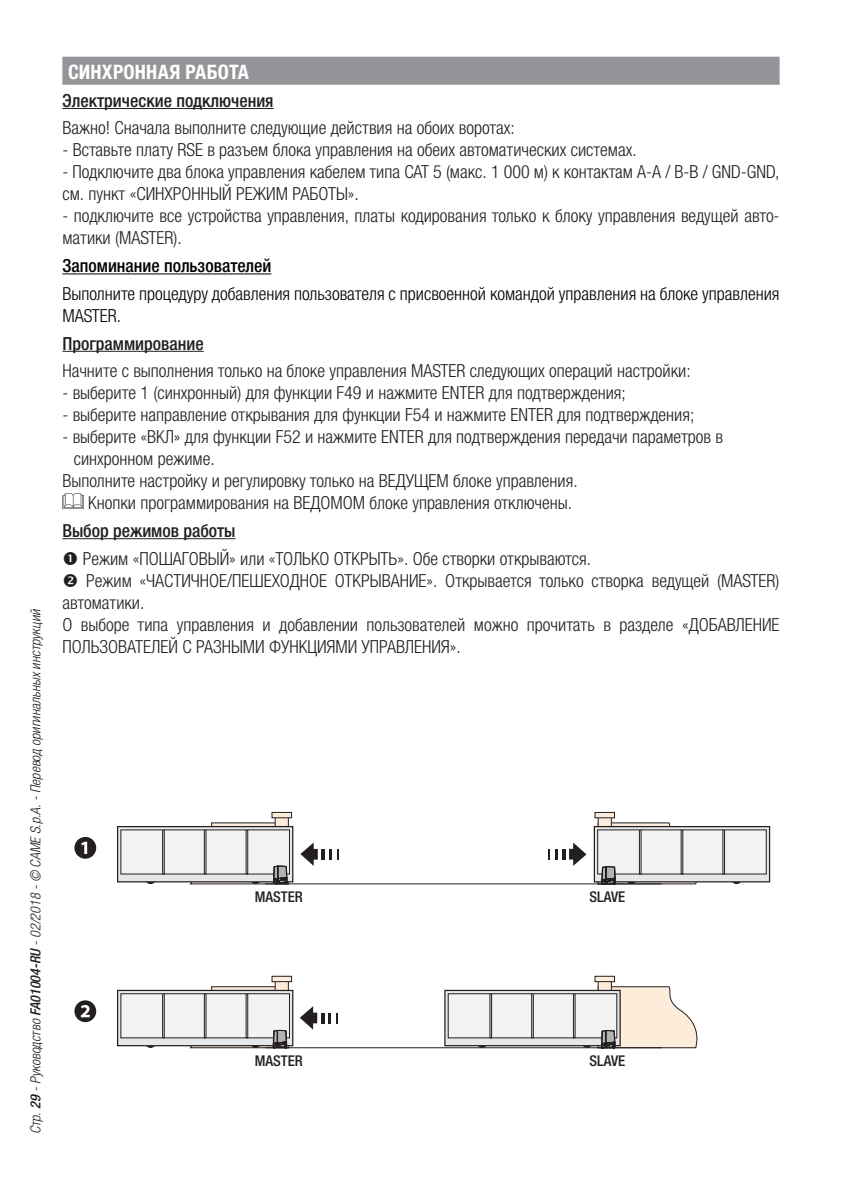
<style>
.page{position:relative;width:842px;height:1191px;background:#fff}
.page>*{position:absolute;margin:0;border:0;box-sizing:border-box;transform-origin:0 0}
.Lingua_su_grigio{font:700 condensed 20px "Helvetica Neue LTW1 G";letter-spacing:.01em;color:#fff}
.Testo_BASE{font:300 condensed 18px/22px "Helvetica Neue LTW1 G";color:#231f20}
.Testo_BASE-2{font:300 condensed 18px/22px "Helvetica Neue LTW1 G";color:#000}
.t1{font:500 condensed 18px "Helvetica Neue LTW1 G";color:#231f20}
.t2{font:500 condensed 18px "Helvetica Neue LTW1 G";color:#000}
.t3{font:500 condensed 14.8px "Helvetica Neue LT Pro";color:#231f20}
.t4{font:italic 300 condensed 14px "Helvetica Neue LTW1 G";color:#231f20}
.s1{font-weight:500}
</style>
<div class="page">
<svg style="left:74px;top:1000px;width:22px;height:22px"></svg>
<svg style="left:277px;top:982px;width:10px;height:4px"></svg>
<div style="left:275px;top:980px;width:14px;height:68px;border:1px solid #231f20"></div>
<div style="left:272px;top:976px;width:19px;height:5px;background:#feecda"></div>
<div style="left:272px;top:976px;width:20px;height:6px;border:1px solid #231f20"></div>
<svg style="left:600px;top:982px;width:10px;height:4px"></svg>
<div style="left:598px;top:980px;width:14px;height:68px;border:1px solid #231f20"></div>
<div style="left:595px;top:976px;width:19px;height:5px;background:#feecda"></div>
<div style="left:595px;top:976px;width:20px;height:6px;border:1px solid #231f20"></div>
<hr style="left:265px;top:1047px;width:397px;height:1px;background:#231f20">
<div style="left:477px;top:1036px;width:11px;height:12px;border:1px solid #231f20;border-radius:50%"></div>
<div style="left:581px;top:1036px;width:12px;height:12px;border:1px solid #231f20;border-radius:50%"></div>
<svg style="left:446px;top:991px;width:151px;height:53px"></svg>
<div style="left:444px;top:989px;width:177px;height:57px;border:1px solid #231f20"></div>
<div style="left:448px;top:993px;width:169px;height:44px;background:#f2f3f4"></div>
<div style="left:448px;top:993px;width:169px;height:45px;border:1px solid #231f20"></div>
<div style="left:490px;top:993px;width:2px;height:45px;border:1px solid #231f20"></div>
<div style="left:531px;top:993px;width:3px;height:45px;border:1px solid #231f20"></div>
<div style="left:573px;top:993px;width:2px;height:45px;border:1px solid #231f20"></div>
<div style="left:145px;top:1036px;width:11px;height:12px;border:1px solid #231f20;border-radius:50%"></div>
<svg style="left:119px;top:991px;width:172px;height:53px"></svg>
<div style="left:117px;top:989px;width:176px;height:57px;border:1px solid #231f20"></div>
<div style="left:121px;top:993px;width:168px;height:44px;background:#f2f3f4"></div>
<div style="left:121px;top:993px;width:169px;height:45px;border:1px solid #231f20"></div>
<div style="left:162px;top:993px;width:3px;height:45px;border:1px solid #231f20"></div>
<svg style="left:300px;top:1006px;width:17px;height:23px"></svg>
<hr style="left:321px;top:1012px;width:4px;height:11px;background:#231f20">
<svg style="left:328px;top:1013px;width:3px;height:10px"></svg>
<svg style="left:190px;top:986px;width:99px;height:62px"></svg>
<svg style="left:597px;top:986px;width:101px;height:62px"></svg>
<svg style="left:74px;top:837px;width:22px;height:21px"></svg>
<svg style="left:277px;top:818px;width:10px;height:4px"></svg>
<div style="left:275px;top:816px;width:14px;height:68px;border:1px solid #231f20"></div>
<div style="left:272px;top:812px;width:19px;height:5px;background:#feecda"></div>
<div style="left:272px;top:812px;width:20px;height:6px;border:1px solid #231f20"></div>
<svg style="left:600px;top:818px;width:10px;height:4px"></svg>
<div style="left:598px;top:816px;width:14px;height:68px;border:1px solid #231f20"></div>
<div style="left:595px;top:812px;width:19px;height:5px;background:#feecda"></div>
<div style="left:595px;top:812px;width:20px;height:6px;border:1px solid #231f20"></div>
<hr style="left:265px;top:883px;width:397px;height:1px;background:#231f20">
<div style="left:731px;top:873px;width:11px;height:11px;border:1px solid #231f20;border-radius:50%"></div>
<svg style="left:596px;top:828px;width:172px;height:52px"></svg>
<div style="left:594px;top:826px;width:176px;height:56px;border:1px solid #231f20"></div>
<div style="left:598px;top:830px;width:168px;height:44px;background:#f2f3f4"></div>
<div style="left:722px;top:829px;width:3px;height:45px;border:1px solid #231f20"></div>
<div style="left:145px;top:873px;width:11px;height:11px;border:1px solid #231f20;border-radius:50%"></div>
<svg style="left:119px;top:828px;width:172px;height:52px"></svg>
<div style="left:117px;top:826px;width:176px;height:56px;border:1px solid #231f20"></div>
<div style="left:121px;top:830px;width:168px;height:44px;background:#f2f3f4"></div>
<div style="left:162px;top:829px;width:3px;height:45px;border:1px solid #231f20"></div>
<svg style="left:548px;top:842px;width:38px;height:24px"></svg>
<svg style="left:300px;top:842px;width:18px;height:24px"></svg>
<hr style="left:321px;top:849px;width:4px;height:10px;background:#231f20">
<svg style="left:329px;top:849px;width:10px;height:10px"></svg>
<svg style="left:190px;top:822px;width:99px;height:62px"></svg>
<svg style="left:597px;top:822px;width:106px;height:63px"></svg>
<div style="left:62px;top:57px;width:718px;height:28px;background:#939598"></div>
<hr style="left:62px;top:108px;width:212px;height:1px;background:#231f20">
<hr style="left:62px;top:273px;width:209px;height:1px;background:#000">
<hr style="left:62px;top:351px;width:142px;height:1px;background:#231f20">
<hr style="left:62px;top:538px;width:173px;height:1px;background:#231f20">
<svg style="left:62px;top:493px;width:22px;height:16px"></svg>
<p class="t4" style="left:27px;top:1134px;width:527px;rotate:-90deg">Стр. <span class="s1">29</span> - Руководство <span class="s1">FA01004-RU</span> - 02/2018 - © CAME S.p.A. - Перевод оригинальных инструкций</p>
<p class="Lingua_su_grigio" style="left:68px;top:60px;width:183px">СИНХРОННАЯ РАБОТА</p>
<p class="t1" style="left:62px;top:89px;width:213px">Электрические подключения</p>
<p class="Testo_BASE" style="left:62px;top:117px;width:454px">Важно! Сначала выполните следующие действия на обоих воротах:</p>
<p class="Testo_BASE" style="left:62px;top:139px;width:576px">- Вставьте плату RSE в разъем блока управления на обеих автоматических системах.</p>
<p class="Testo_BASE" style="left:62px;top:161px;width:719px">- Подключите два блока управления кабелем типа CAT 5 (макс. 1 000 м) к контактам A-A / B-B / GND-GND, см. пункт «СИНХРОННЫЙ РЕЖИМ РАБОТЫ».</p>
<p class="Testo_BASE" style="left:62px;top:205px;width:719px">- подключите все устройства управления, платы кодирования только к блоку управления ведущей авто&shy;матики (MASTER).</p>
<p class="t2" style="left:62px;top:255px;width:211px">Запоминание пользователей</p>
<p class="Testo_BASE-2" style="left:62px;top:283px;width:719px">Выполните процедуру добавления пользователя с присвоенной командой управления на блоке управления<br>MASTER.</p>
<p class="t1" style="left:62px;top:332px;width:143px">Программирование</p>
<p class="Testo_BASE" style="left:62px;top:360px;width:630px">Начните с выполнения только на блоке управления MASTER следующих операций настройки:</p>
<p class="Testo_BASE" style="left:62px;top:382px;width:565px">- выберите 1 (синхронный) для функции F49 и нажмите ENTER для подтверждения;</p>
<p class="Testo_BASE" style="left:62px;top:404px;width:633px">- выберите направление открывания для функции F54 и нажмите ENTER для подтверждения;</p>
<p class="Testo_BASE" style="left:74px;top:426px;width:651px;text-indent:-11px">- выберите «ВКЛ» для функции F52 и нажмите ENTER для подтверждения передачи параметров в синхронном режиме.</p>
<p class="Testo_BASE" style="left:62px;top:470px;width:517px">Выполните настройку и регулировку только на ВЕДУЩЕМ блоке управления.</p>
<p class="Testo_BASE" style="left:88px;top:492px;width:485px">Кнопки программирования на ВЕДОМОМ блоке управления отключены.</p>
<p class="t1" style="left:62px;top:519px;width:175px">Выбор режимов работы</p>
<p class="Testo_BASE" style="left:83px;top:547px;width:510px">Режим «ПОШАГОВЫЙ» или «ТОЛЬКО ОТКРЫТЬ». Обе створки открываются.</p>
<p class="Testo_BASE" style="left:62px;top:569px;width:719px;text-indent:24px">Режим «ЧАСТИЧНОЕ/ПЕШЕХОДНОЕ ОТКРЫВАНИЕ». Открывается только створка ведущей (MASTER) автоматики.</p>
<p class="Testo_BASE" style="left:62px;top:613px;width:719px">О выборе типа управления и добавлении пользователей можно прочитать в разделе «ДОБАВЛЕНИЕ<br>ПОЛЬЗОВАТЕЛЕЙ С РАЗНЫМИ ФУНКЦИЯМИ УПРАВЛЕНИЯ».</p>
<p class="t3" style="left:255px;top:888px;width:50px">MASTER</p>
<p class="t3" style="left:590px;top:888px;width:37px">SLAVE</p>
<p class="t3" style="left:255px;top:1052px;width:50px">MASTER</p>
<p class="t3" style="left:590px;top:1052px;width:37px">SLAVE</p>
</div>
